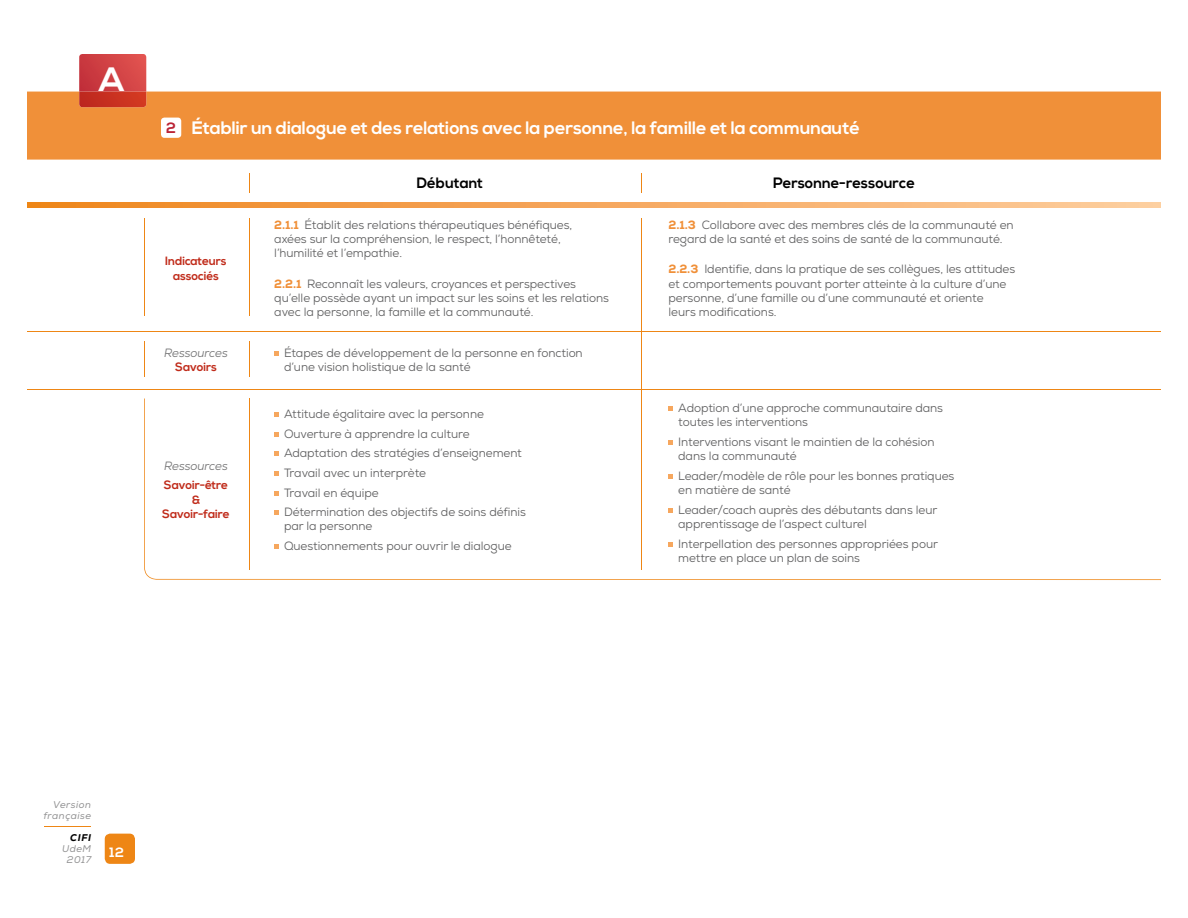
<style>
.page{position:relative;width:1188px;height:918px;background:#fff}
.page>*{position:absolute;margin:0;border:0;box-sizing:border-box;transform-origin:0 0}
.t1{font:700 33.75px "Nexa";color:#fff}
.t2{font:700 18px "Nexa";letter-spacing:-.005em;color:#fff}
.t3{font:700 15px "Nexa";color:#000}
.t4{font:700 13.5px "Nexa";color:#fff}
.t5{font:12px/14.2px "Nexa";letter-spacing:-.005em;color:#5e5e5f}
.t6{font:700 12px/14.2px "Nexa";letter-spacing:-.005em;color:#c02b1a;text-align:center}
.t7{font:italic 12px "Nexa";letter-spacing:-.005em;color:#727273}
.t8{font:italic 9.75px/10.8px "Nexa";letter-spacing:.05em;color:#919192;text-align:right}
.t9{font:italic 800 9.75px "Nexa";color:#000}
.s1{font-size:15px;color:#bb2436}
.s2{font-weight:800;color:#f09039}
</style>
<div class="page">
<div style="left:105px;top:834px;width:30px;height:30px;background:#ee8615;border-radius:5px"></div>
<hr style="left:44px;top:826px;width:47px;height:1px;background:#ee8615">
<div style="left:27px;top:92px;width:1134px;height:68px;background:#f09039"></div>
<div style="left:161px;top:118px;width:20px;height:20px;background:#fff;border-radius:3px"></div>
<svg style="left:274px;top:351px;width:5px;height:5px"></svg>
<svg style="left:27px;top:202px;width:1134px;height:6px;background:#f5a85d"></svg>
<svg style="left:144px;top:399px;width:1017px;height:181px"></svg>
<hr style="left:249px;top:399px;width:1px;height:171px;background:#ee8615">
<hr style="left:249px;top:218px;width:1px;height:97px;background:#ee8615">
<hr style="left:249px;top:341px;width:1px;height:36px;background:#ee8615">
<svg style="left:249px;top:173px;width:1px;height:20px"></svg>
<hr style="left:144px;top:218px;width:1px;height:97px;background:#ee8615">
<hr style="left:144px;top:341px;width:1px;height:36px;background:#ee8615">
<hr style="left:642px;top:218px;width:1px;height:352px;background:#ee8615">
<hr style="left:27px;top:331px;width:1134px;height:1px;background:#ee8615">
<hr style="left:27px;top:389px;width:1134px;height:1px;background:#ee8615">
<svg style="left:79px;top:54px;width:67px;height:53px;background:#ce3e3b"></svg>
<h1 class="t1" style="left:99px;top:60px;width:27px">A</h1>
<h2 class="t2" style="left:166px;top:118px;width:695px"><span class="s1">2</span> Établir un dialogue et des relations avec la personne, la famille et la communauté</h2>
<p class="t3" style="left:417px;top:174px;width:68px">Débutant</p>
<p class="t3" style="left:773px;top:174px;width:143px">Personne-ressource</p>
<p class="t6" style="left:165px;top:255px;width:63px">Indicateurs associés</p>
<p class="t7" style="left:164px;top:345px;width:65px">Ressources</p>
<p class="t6" style="left:175px;top:360px;width:43px">Savoirs</p>
<p class="t7" style="left:164px;top:458px;width:65px">Ressources</p>
<p class="t6" style="left:162px;top:479px;width:69px">Savoir-être &amp;<br>Savoir-faire</p>
<p class="t5" style="left:274px;top:218px;width:300px"><span class="s2">2.1.1</span> Établit des relations thérapeutiques bénéfiques, axées sur la compréhension, le respect, l’honnêteté, l’humilité et l’empathie.</p>
<p class="t5" style="left:274px;top:276px;width:336px"><span class="s2">2.2.1</span> Reconnaît les valeurs, croyances et perspectives qu’elle possède ayant un impact sur les soins et les relations avec la personne, la famille et la communauté.</p>
<p class="t5" style="left:284px;top:346px;width:300px">Étapes de développement de la personne en fonction d’une vision holistique de la santé</p>
<p class="t5" style="left:284px;top:404px;width:244px;line-height:19.6px">Attitude égalitaire avec la personne Ouverture à apprendre la culture Adaptation des stratégies d’enseignement Travail avec un interprète<br>Travail en équipe<br>Détermination des objectifs de soins définis</p>
<p class="t5" style="left:284px;top:516px;width:229px;line-height:19.6px">par la personne<br>Questionnements pour ouvrir le dialogue</p>
<p class="t5" style="left:669px;top:218px;width:347px"><span class="s2">2.1.3</span> Collabore avec des membres clés de la communauté en regard de la santé et des soins de santé de la communauté.</p>
<p class="t5" style="left:669px;top:262px;width:348px"><span class="s2">2.2.3</span> Identifie, dans la pratique de ses collègues, les attitudes et comportements pouvant porter atteinte à la culture d’une personne, d’une famille ou d’une communauté et oriente<br>leurs modifications.</p>
<p class="t5" style="left:678px;top:401px;width:266px">Adoption d’une approche communautaire dans toutes les interventions</p>
<p class="t5" style="left:678px;top:435px;width:258px">Interventions visant le maintien de la cohésion dans la communauté</p>
<p class="t5" style="left:678px;top:469px;width:278px">Leader/modèle de rôle pour les bonnes pratiques en matière de santé</p>
<p class="t5" style="left:678px;top:503px;width:261px">Leader/coach auprès des débutants dans leur apprentissage de l’aspect culturel</p>
<p class="t5" style="left:678px;top:536px;width:261px">Interpellation des personnes appropriées pour mettre en place un plan de soins</p>
<p class="t8" style="left:43px;top:799px;width:49px">Version française</p>
<p class="t9" style="left:70px;top:832px;width:22px">CIFI</p>
<p class="t8" style="left:62px;top:843px;width:31px;text-align:center">UdeM<br>2017</p>
<p class="t4" style="left:110px;top:844px;width:16px">12</p>
</div>
